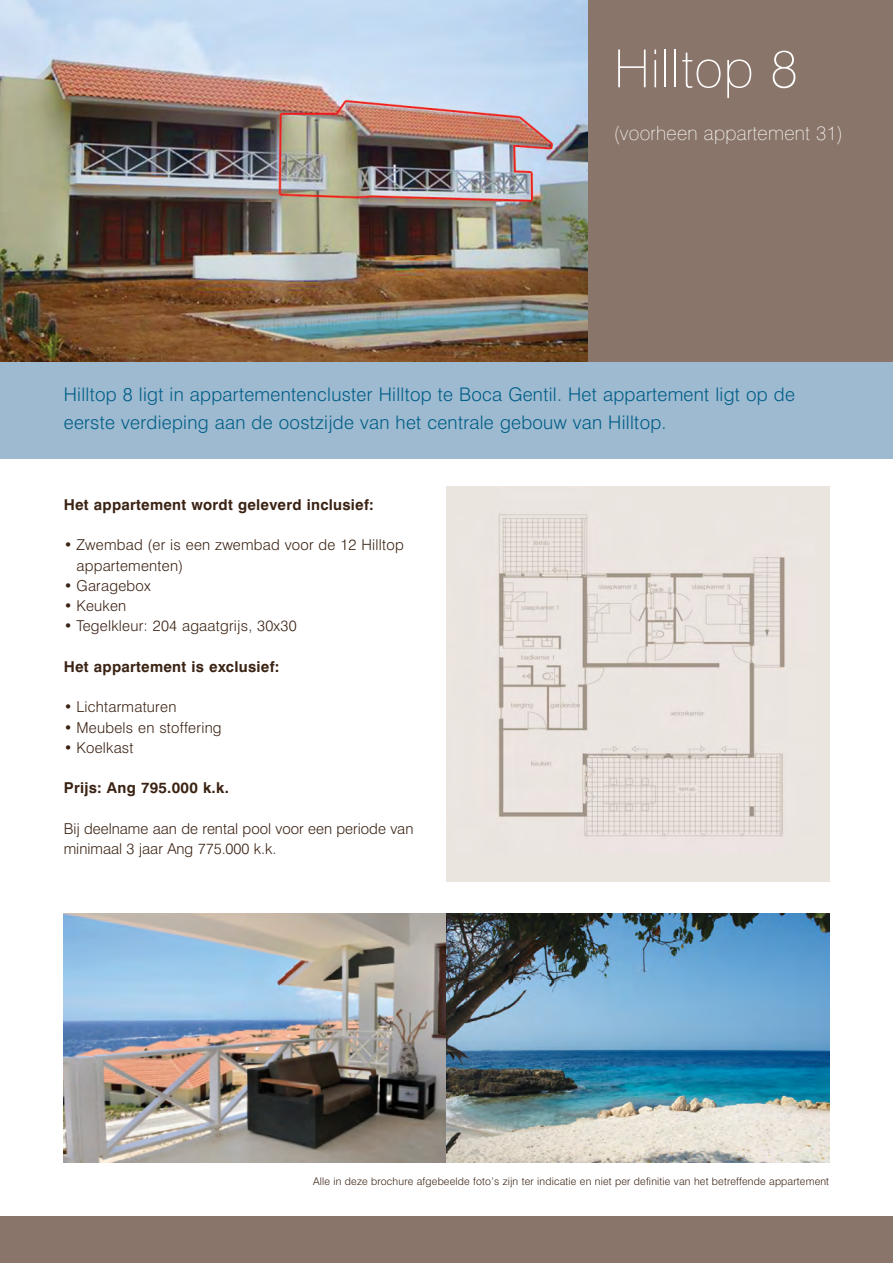
<style>
.page{position:relative;width:893px;height:1263px;background:#fff}
.page>*{position:absolute;margin:0;border:0;box-sizing:border-box;transform-origin:0 0}
.t1{font:100 52.5px "Swiss 721 BT";letter-spacing:.015em;color:#fff}
.t2{font:100 19.5px "Swiss 721 BT";letter-spacing:.015em;color:#fff}
.t3{font:300 18.75px/28.5px "Swiss 721 BT";letter-spacing:.015em;color:#005d87}
.t4{font:300 15px/20.2px "Swiss 721 BT";letter-spacing:.015em;color:#3b2314}
.t5{font:700 15px "Swiss 721 BT";letter-spacing:.015em;color:#3b2314}
.t6{font:300 10.5px "Swiss 721 BT";letter-spacing:.015em;color:#3b2314}
</style>
<div class="page">
<div style="left:0;top:361px;width:893px;height:98px;background:#9dbad0"></div>
<img style="left:0;top:0;width:588px;height:361px">
<div style="left:588px;top:0;width:305px;height:361px;background:#897569"></div>
<div style="left:0;top:1216px;width:893px;height:47px;background:#897569"></div>
<img style="left:64px;top:913px;width:765px;height:249px">
<img style="left:446px;top:486px;width:383px;height:395px">
<h1 class="t1" style="left:614px;top:50px;width:185px">Hilltop 8</h1>
<h2 class="t2" style="left:614px;top:126px;width:230px">(voorheen appartement 31)</h2>
<p class="t3" style="left:64px;top:382px;width:733px">Hilltop 8 ligt in appartementencluster Hilltop te Boca Gentil. Het appartement ligt op de eerste verdieping aan de oostzijde van het centrale gebouw van Hilltop.</p>
<p class="t5" style="left:64px;top:499px;width:312px">Het appartement wordt geleverd inclusief:</p>
<p class="t4" style="left:77px;top:536px;width:329px;text-indent:-13px">• Zwembad (er is een zwembad voor de 12 Hilltop appartementen)</p>
<p class="t4" style="left:64px;top:577px;width:88px">• Garagebox</p>
<p class="t4" style="left:64px;top:597px;width:64px">• Keuken</p>
<p class="t4" style="left:64px;top:617px;width:234px">• Tegelkleur: 204 agaatgrijs, 30x30</p>
<p class="t5" style="left:64px;top:661px;width:217px">Het appartement is exclusief:</p>
<p class="t4" style="left:64px;top:698px;width:114px">• Lichtarmaturen</p>
<p class="t4" style="left:64px;top:719px;width:159px">• Meubels en stoffering</p>
<p class="t4" style="left:64px;top:739px;width:71px">• Koelkast</p>
<p class="t5" style="left:64px;top:782px;width:167px">Prijs: Ang 795.000 k.k.</p>
<p class="t4" style="left:64px;top:820px;width:351px">Bij deelname aan de rental pool voor een periode van minimaal 3 jaar Ang 775.000 k.k.</p>
<p class="t6" style="left:313px;top:1177px;width:518px">Alle in deze brochure afgebeelde foto’s zijn ter indicatie en niet per definitie van het betreffende appartement</p>
</div>
